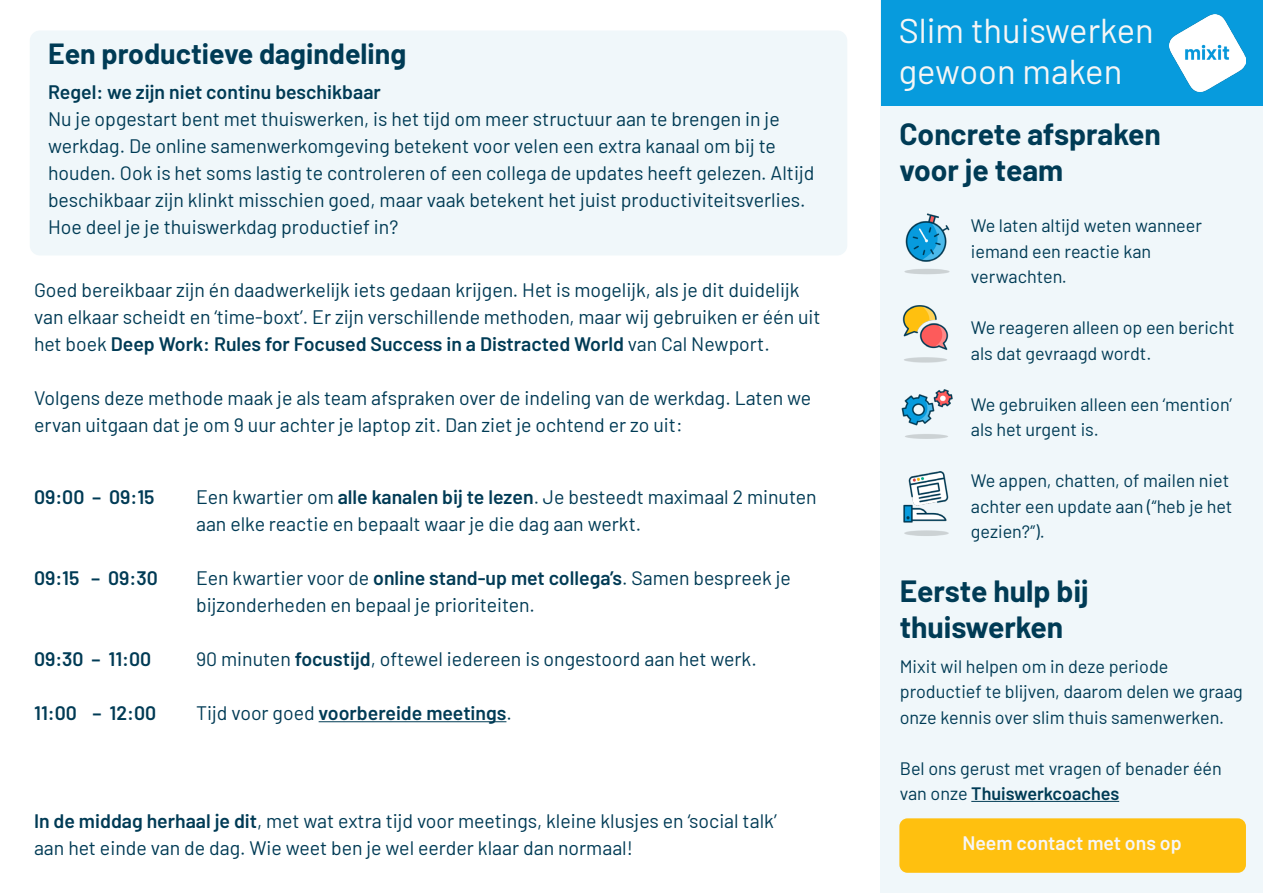
<style>
.page{position:relative;width:1263px;height:893px;background:#fff}
.page>*{position:absolute;margin:0;border:0;box-sizing:border-box;transform-origin:0 0}
.t1{font:34.5px/41.4px "Barlow";color:#f6f6f6}
.t2{font:700 30px/36px "Barlow";color:#003b55}
.t3{font:700 28.5px "Barlow";color:#003b55}
.t4{font:19.5px/27px "Barlow";color:#003b55}
.t5{font:600 19.5px "Barlow";color:#003b55}
.t6{font:600 19.5px "Barlow";color:#f6f6f6}
.t7{font:18px/25.5px "Barlow";color:#003b55}
.s1{font-weight:600}
.s2{font-weight:400}
</style>
<div class="page">
<div style="left:30px;top:30px;width:817px;height:225px;background:#f0f7fa;border-radius:10px"></div>
<div style="left:881px;top:0;width:382px;height:893px;background:#f0f7fa"></div>
<div style="left:881px;top:0;width:382px;height:106px;background:#079bdd"></div>
<img style="left:1170px;top:14px;width:76px;height:77px">
<div style="left:899px;top:818px;width:347px;height:55px;background:#ffc00f;border-radius:8px"></div>
<hr style="left:319px;top:721px;width:187px;height:1px;background:#003b55">
<hr style="left:971px;top:801px;width:148px;height:1px;background:#003b55">
<img style="left:904px;top:213px;width:46px;height:61px">
<img style="left:902px;top:305px;width:47px;height:58px">
<img style="left:901px;top:389px;width:52px;height:50px">
<img style="left:903px;top:471px;width:46px;height:65px">
<h3 class="t3" style="left:48px;top:32px;width:360px">Een productieve dagindeling</h3>
<p class="t5" style="left:48px;top:78px;width:334px">Regel: we zijn niet continu beschikbaar</p>
<p class="t4" style="left:48px;top:104px;width:768px">Nu je opgestart bent met thuiswerken, is het tijd om meer structuur aan te brengen in je werkdag. De online samenwerkomgeving betekent voor velen een extra kanaal om bij te houden. Ook is het soms lastig te controleren of een collega de updates heeft gelezen. Altijd beschikbaar zijn klinkt misschien goed, maar vaak betekent het juist productiviteitsverlies.<br>Hoe deel je je thuiswerkdag productief in?</p>
<p class="t4" style="left:34px;top:275px;width:788px">Goed bereikbaar zijn én daadwerkelijk iets gedaan krijgen. Het is mogelijk, als je dit duidelijk van elkaar scheidt en ‘time-boxt’. Er zijn verschillende methoden, maar wij gebruiken er één uit het boek <span class="s1">Deep Work: Rules for Focused Success in a Distracted World</span> van Cal Newport.</p>
<p class="t4" style="left:34px;top:383px;width:779px">Volgens deze methode maak je als team afspraken over de indeling van de werkdag. Laten we ervan uitgaan dat je om 9 uur achter je laptop zit. Dan ziet je ochtend er zo uit:</p>
<p class="t5" style="left:34px;top:483px;width:122px">09:00 – 09:15</p>
<p class="t4" style="left:196px;top:482px;width:622px">Een kwartier om <span class="s1">alle kanalen bij te lezen</span>. Je besteedt maximaal 2 minuten aan elke reactie en bepaalt waar je die dag aan werkt.</p>
<p class="t5" style="left:34px;top:564px;width:125px">09:15 – 09:30</p>
<p class="t4" style="left:196px;top:563px;width:596px">Een kwartier voor de <span class="s1">online stand-up met collega’s</span>. Samen bespreek je bijzonderheden en bepaal je prioriteiten.</p>
<p class="t5" style="left:34px;top:645px;width:119px">09:30 – 11:00</p>
<p class="t4" style="left:196px;top:644px;width:562px">90 minuten <span class="s1">focustijd</span>, oftewel iedereen is ongestoord aan het werk.</p>
<p class="t5" style="left:34px;top:699px;width:124px">11:00 – 12:00</p>
<p class="t5" style="left:196px;top:699px;width:317px"><span class="s2">Tijd voor goed</span> voorbereide meetings<span class="s2">.</span></p>
<p class="t4" style="left:34px;top:806px;width:744px"><span class="s1">In de middag herhaal je dit</span>, met wat extra tijd voor meetings, kleine klusjes en ‘social talk’ aan het einde van de dag. Wie weet ben je wel eerder klaar dan normaal!</p>
<h1 class="t1" style="left:899px;top:7px;width:257px">Slim thuiswerken gewoon maken</h1>
<h2 class="t2" style="left:899px;top:114px;width:263px">Concrete afspraken voor je team</h2>
<p class="t7" style="left:971px;top:211px;width:233px">We laten altijd weten wanneer iemand een reactie kan verwachten.</p>
<p class="t7" style="left:971px;top:313px;width:265px">We reageren alleen op een bericht als dat gevraagd wordt.</p>
<p class="t7" style="left:971px;top:390px;width:263px">We gebruiken alleen een ‘mention’ als het urgent is.</p>
<p class="t7" style="left:971px;top:466px;width:263px">We appen, chatten, of mailen niet achter een update aan (“heb je het gezien?”).</p>
<h2 class="t2" style="left:900px;top:570px;width:191px">Eerste hulp bij thuiswerken</h2>
<p class="t7" style="left:900px;top:652px;width:345px">Mixit wil helpen om in deze periode productief te blijven, daarom delen we graag onze kennis over slim thuis samenwerken.</p>
<p class="t7" style="left:900px;top:754px;width:324px">Bel ons gerust met vragen of benader één van onze <span class="s1">Thuiswerkcoaches</span></p>
<p class="t6" style="left:962px;top:828px;width:221px">Neem contact met ons op</p>
</div>
